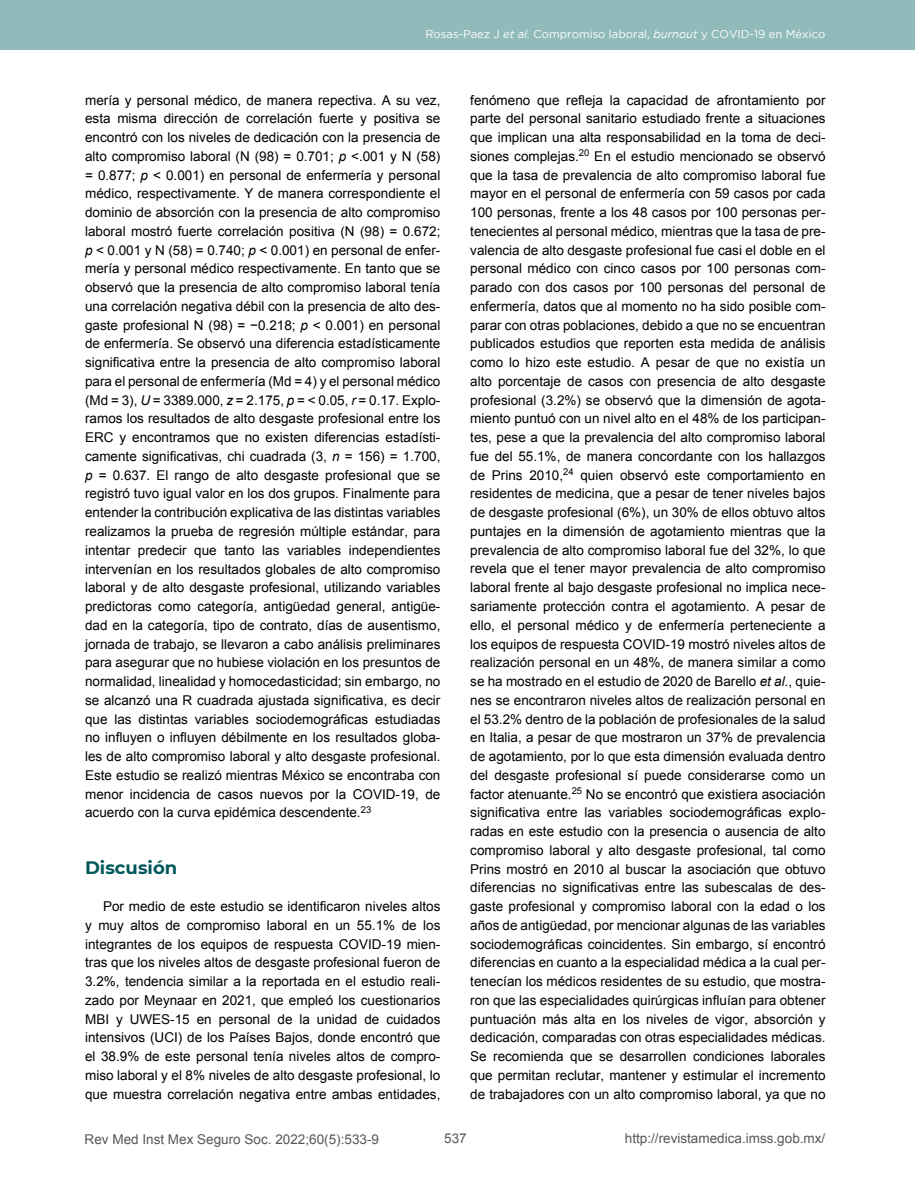
<style>
.page{position:relative;width:915px;height:1191px;background:#fff}
.page>*{position:absolute;margin:0;border:0;box-sizing:border-box;transform-origin:0 0}
.t1{font:700 18px "Montserrat";color:#01575a}
.t2{font:13.5px/18.8px "Arial";color:#000;text-align:justify}
.t3{font:13.5px "Arial";color:#575756}
.t4{font:11.25px "Gotham";color:#fff}
.s1{font-style:italic}
</style>
<div class="page">
<div style="left:0;top:0;width:914px;height:50px;background:#91baba"></div>
<p class="t4" style="left:425px;top:28px;width:401px">Rosas-Paez J <span class="s1">et al.</span> Compromiso laboral, <span class="s1">burnout</span> y COVID-19 en México</p>
<p class="t2" style="left:85px;top:91px;width:357px">mería y personal médico, de manera repectiva. A su vez, esta misma dirección de correlación fuerte y positiva se encontró con los niveles de dedicación con la presencia de alto compromiso laboral (N (98) = 0.701; <span class="s1">p</span> &lt;.001 y N (58) = 0.877; <span class="s1">p</span> &lt; 0.001) en personal de enfermería y personal médico, respectivamente. Y de manera correspondiente el dominio de absorción con la presencia de alto compromiso laboral mostró fuerte correlación positiva (N (98) = 0.672; <span class="s1">p</span> &lt; 0.001 y N (58) = 0.740; <span class="s1">p</span> &lt; 0.001) en personal de enfer&shy;mería y personal médico respectivamente. En tanto que se observó que la presencia de alto compromiso laboral tenía una correlación negativa débil con la presencia de alto des&shy;gaste profesional N (98) = −0.218; <span class="s1">p</span> &lt; 0.001) en personal de enfermería. Se observó una diferencia estadísticamente significativa entre la presencia de alto compromiso laboral para el personal de enfermería (Md = 4) y el personal médico (Md = 3), <span class="s1">U</span> = 3389.000, <span class="s1">z</span> = 2.175, <span class="s1">p</span> = &lt; 0.05, <span class="s1">r</span> = 0.17. Explo&shy;ramos los resultados de alto desgaste profesional entre los ERC y encontramos que no existen diferencias estadísti&shy;camente significativas, chi cuadrada (3, <span class="s1">n</span> = 156) = 1.700, <span class="s1">p</span> = 0.637. El rango de alto desgaste profesional que se registró tuvo igual valor en los dos grupos. Finalmente para entender la contribución explicativa de las distintas variables realizamos la prueba de regresión múltiple estándar, para intentar predecir que tanto las variables independientes intervenían en los resultados globales de alto compromiso laboral y de alto desgaste profesional, utilizando variables predictoras como categoría, antigüedad general, antigüe&shy;dad en la categoría, tipo de contrato, días de ausentismo, jornada de trabajo, se llevaron a cabo análisis preliminares para asegurar que no hubiese violación en los presuntos de normalidad, linealidad y homocedasticidad; sin embargo, no se alcanzó una R cuadrada ajustada significativa, es decir que las distintas variables sociodemográficas estudiadas no influyen o influyen débilmente en los resultados globa&shy;les de alto compromiso laboral y alto desgaste profesional.<br>Este estudio se realizó mientras México se encontraba con menor incidencia de casos nuevos por la COVID-19, de acuerdo con la curva epidémica descendente.<sup>23</sup></p>
<h1 class="t1" style="left:85px;top:854px;width:94px">Discusión</h1>
<p class="t2" style="left:85px;top:897px;width:357px;text-indent:18px">Por medio de este estudio se identificaron niveles altos y muy altos de compromiso laboral en un 55.1% de los integrantes de los equipos de respuesta COVID-19 mien&shy;tras que los niveles altos de desgaste profesional fueron de 3.2%, tendencia similar a la reportada en el estudio reali&shy;zado por Meynaar en 2021, que empleó los cuestionarios MBI y UWES-15 en personal de la unidad de cuidados intensivos (UCI) de los Países Bajos, donde encontró que el 38.9% de este personal tenía niveles altos de compro&shy;miso laboral y el 8% niveles de alto desgaste profesional, lo que muestra correlación negativa entre ambas entidades,</p>
<p class="t2" style="left:470px;top:91px;width:357px">fenómeno que refleja la capacidad de afrontamiento por parte del personal sanitario estudiado frente a situaciones que implican una alta responsabilidad en la toma de deci&shy;siones complejas.<sup>20</sup> En el estudio mencionado se observó que la tasa de prevalencia de alto compromiso laboral fue mayor en el personal de enfermería con 59 casos por cada 100 personas, frente a los 48 casos por 100 personas per&shy;tenecientes al personal médico, mientras que la tasa de pre&shy;valencia de alto desgaste profesional fue casi el doble en el personal médico con cinco casos por 100 personas com&shy;parado con dos casos por 100 personas del personal de enfermería, datos que al momento no ha sido posible com&shy;parar con otras poblaciones, debido a que no se encuentran publicados estudios que reporten esta medida de análisis como lo hizo este estudio. A pesar de que no existía un alto porcentaje de casos con presencia de alto desgaste profesional (3.2%) se observó que la dimensión de agota&shy;miento puntuó con un nivel alto en el 48% de los participan&shy;tes, pese a que la prevalencia del alto compromiso laboral fue del 55.1%, de manera concordante con los hallazgos de Prins 2010,<sup>24</sup> quien observó este comportamiento en residentes de medicina, que a pesar de tener niveles bajos de desgaste profesional (6%), un 30% de ellos obtuvo altos puntajes en la dimensión de agotamiento mientras que la prevalencia de alto compromiso laboral fue del 32%, lo que revela que el tener mayor prevalencia de alto compromiso laboral frente al bajo desgaste profesional no implica nece&shy;sariamente protección contra el agotamiento. A pesar de ello, el personal médico y de enfermería perteneciente a los equipos de respuesta COVID-19 mostró niveles altos de realización personal en un 48%, de manera similar a como se ha mostrado en el estudio de 2020 de Barello <span class="s1">et al.</span>, quie&shy;nes se encontraron niveles altos de realización personal en el 53.2% dentro de la población de profesionales de la salud en Italia, a pesar de que mostraron un 37% de prevalencia de agotamiento, por lo que esta dimensión evaluada dentro del desgaste profesional sí puede considerarse como un factor atenuante.<sup>25</sup> No se encontró que existiera asociación significativa entre las variables sociodemográficas explo&shy;radas en este estudio con la presencia o ausencia de alto compromiso laboral y alto desgaste profesional, tal como Prins mostró en 2010 al buscar la asociación que obtuvo diferencias no significativas entre las subescalas de des&shy;gaste profesional y compromiso laboral con la edad o los años de antigüedad, por mencionar algunas de las variables sociodemográficas coincidentes. Sin embargo, sí encontró diferencias en cuanto a la especialidad médica a la cual per&shy;tenecían los médicos residentes de su estudio, que mostra&shy;ron que las especialidades quirúrgicas influían para obtener puntuación más alta en los niveles de vigor, absorción y dedicación, comparadas con otras especialidades médicas.<br>Se recomienda que se desarrollen condiciones laborales que permitan reclutar, mantener y estimular el incremento de trabajadores con un alto compromiso laboral, ya que no</p>
<p class="t3" style="left:85px;top:1130px;width:296px">Rev Med Inst Mex Seguro Soc. 2022;60(5):533-9</p>
<p class="t3" style="left:444px;top:1129px;width:24px">537</p>
<p class="t3" style="left:624px;top:1129px;width:202px">http://revistamedica.imss.gob.mx/</p>
</div>
